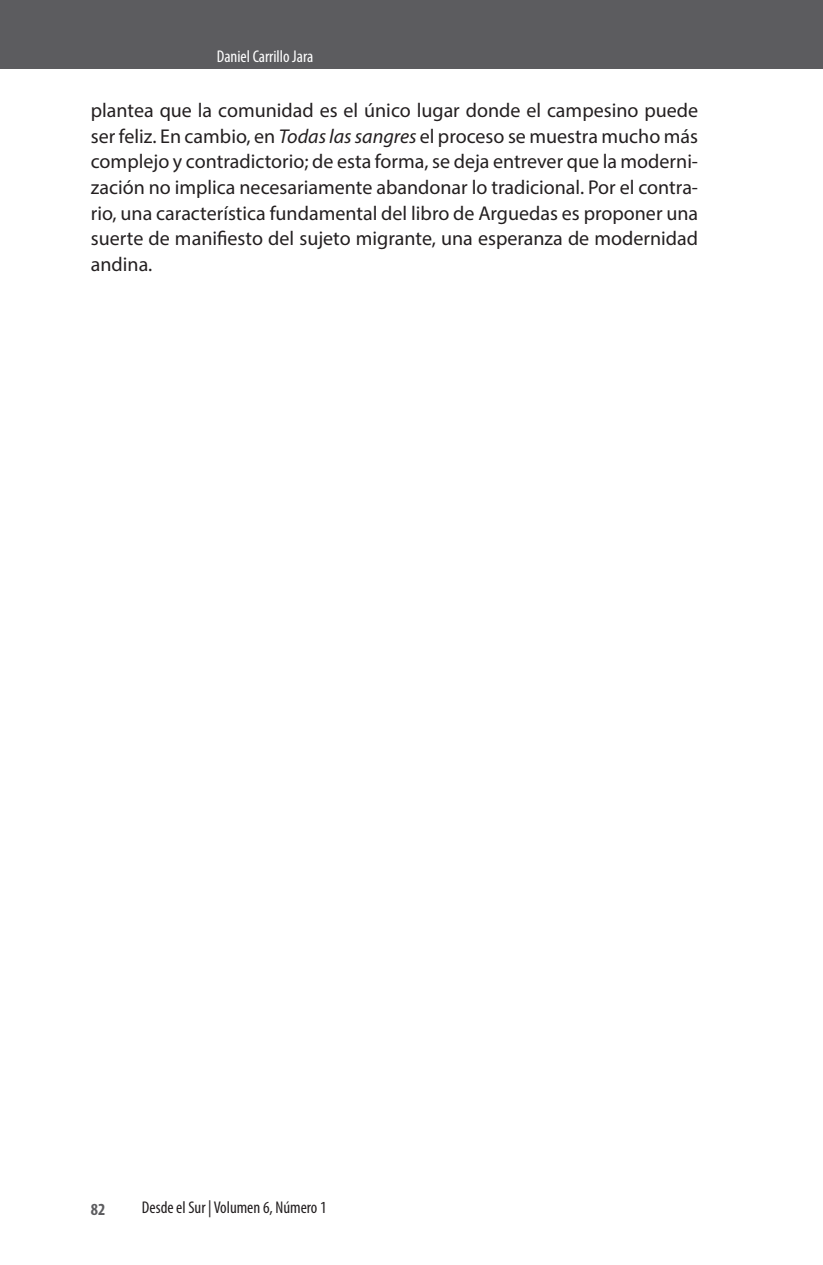
<style>
.page{position:relative;width:823px;height:1265px;background:#fff}
.page>*{position:absolute;margin:0;border:0;box-sizing:border-box;transform-origin:0 0}
.t1{font:20px/25.6px "Myriad Pro";color:#231f20;text-align:justify}
.t2{font:condensed 17px "Myriad Pro";color:#231f20}
.PARRAFOS{font:condensed 17px "Myriad Pro";color:#fff}
.t3{font:700 condensed 17px "Myriad Pro";color:#5c5c5f}
.s1{font-style:italic}
</style>
<div class="page">
<div style="left:0;top:0;width:822px;height:68px;background:#5c5c5f"></div>
<p class="PARRAFOS" style="left:217px;top:46px;width:98px">Daniel Carrillo Jara</p>
<p class="t1" style="left:91px;top:97px;width:608px">plantea que la comunidad es el único lugar donde el campesino puede ser feliz. En cambio, en <span class="s1">Todas las sangres</span> el proceso se muestra mucho más complejo y contradictorio; de esta forma, se deja entrever que la moderni&shy;zación no implica necesariamente abandonar lo tradicional. Por el contra&shy;rio, una característica fundamental del libro de Arguedas es proponer una suerte de manifiesto del sujeto migrante, una esperanza de modernidad andina.</p>
<p class="t3" style="left:91px;top:1198px;width:16px">82</p>
<p class="t2" style="left:142px;top:1196px;width:186px">Desde el Sur | Volumen 6, Número 1</p>
</div>
